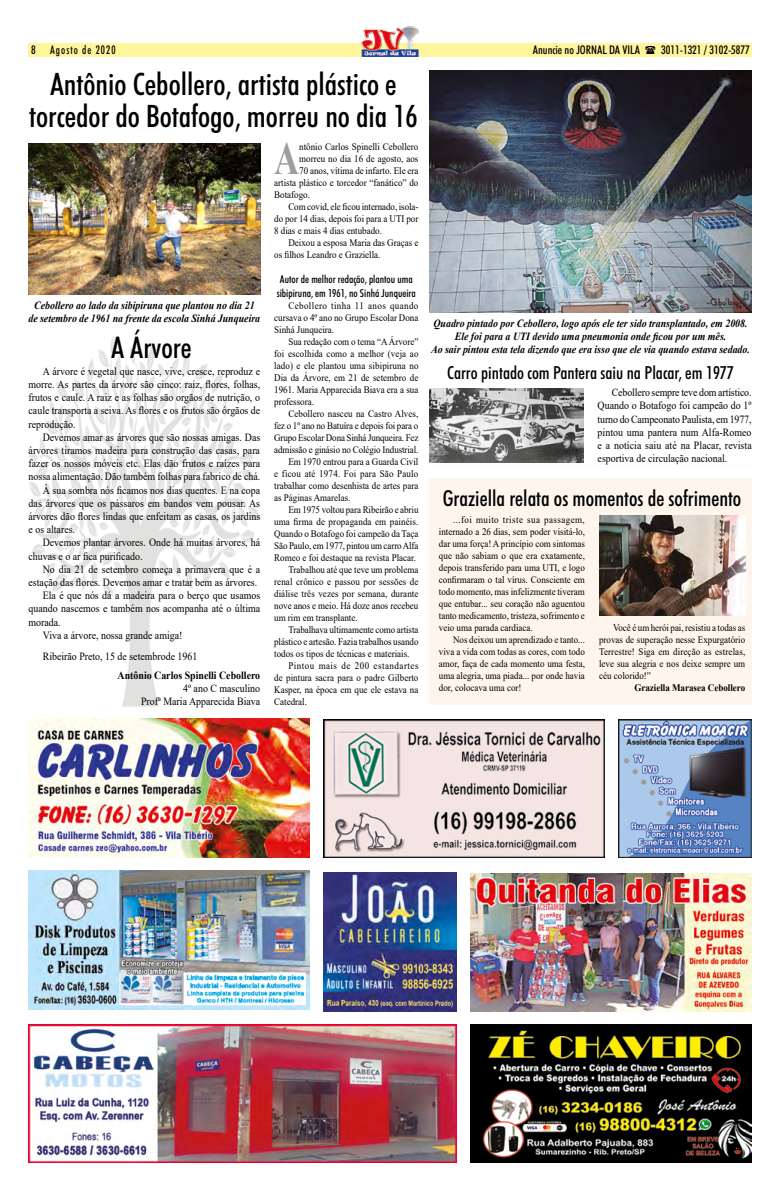
<style>
.page{position:relative;width:780px;height:1191px;background:#fff}
.page>*{position:absolute;margin:0;border:0;box-sizing:border-box;transform-origin:0 0}
.t1{font:700 46.2px "Times New Roman";color:#9d9d9c;scale:.75 1}
.t2{font:500 condensed 31px/32px "Futura BT";color:#000;text-align:center}
.t3{font:500 condensed 30px "Futura BT";color:#000}
.t4{font:500 condensed 22px "Futura BT";color:#000}
.t5{font:500 condensed 18px "Futura BT";color:#000}
.t6{font:500 condensed 12px "Futura BT";color:#000}
.t7{font:500 condensed 12px "Futura BT";letter-spacing:.1em;color:#000}
.t8{font:11px/13.2px "Times New Roman";color:#000;text-align:justify;scale:.9 1}
.t9{font:italic 700 11px/13.2px "Times New Roman";color:#000;text-align:center;scale:.9 1}
.t10{font:500 condensed 11px/13.2px "Futura BT";color:#000}
.t11{font:700 11px "Times New Roman";color:#000;scale:.9 1}
.t12{font:10px/12px "Times New Roman";color:#000;text-align:justify;scale:.9 1}
.t13{font:10px "Times New Roman";letter-spacing:.02em;color:#000;scale:.9 1}
.t14{font:10px "Times New Roman";letter-spacing:.055em;color:#000;scale:.9 1}
.t15{font:700 10px "Times New Roman";color:#000;scale:.9 1}
</style>
<div class="page">
<div style="left:28px;top:43px;width:723px;height:14px;background:#fff69b"></div>
<img style="left:361px;top:26px;width:57px;height:31px">
<img style="left:29px;top:336px;width:231px;height:371px">
<img style="left:29px;top:143px;width:231px;height:151px">
<div style="left:429px;top:478px;width:322px;height:226px;background:#fef5ed"></div>
<img style="left:429px;top:388px;width:154px;height:74px">
<img style="left:429px;top:71px;width:322px;height:241px">
<img style="left:599px;top:516px;width:146px;height:99px">
<img style="left:28px;top:719px;width:281px;height:138px">
<img style="left:28px;top:870px;width:281px;height:139px">
<img style="left:471px;top:873px;width:280px;height:138px">
<img style="left:323px;top:719px;width:281px;height:138px">
<img style="left:323px;top:872px;width:133px;height:139px">
<img style="left:28px;top:1024px;width:428px;height:138px">
<img style="left:618px;top:719px;width:133px;height:138px">
<img style="left:471px;top:1024px;width:280px;height:138px">
<p class="t7" style="left:31px;top:43px;width:86px">8 Agosto de 2020</p>
<p class="t6" style="left:533px;top:43px;width:109px">Anuncie no JORNAL DA VILA</p>
<p class="t6" style="left:661px;top:43px;width:90px">3011-1321 / 3102-5877</p>
<h2 class="t2" style="left:29px;top:67px;width:390px">Antônio Cebollero, artista plástico e torcedor do Botafogo, morreu no dia 16</h2>
<p class="t9" style="left:29px;top:298px;width:259px">Cebollero ao lado da sibipiruna que plantou no dia 21 de setembro de 1961 na frente da escola Sinhá Junqueira</p>
<h3 class="t3" style="left:111px;top:329px;width:82px">A Árvore</h3>
<p class="t8" style="left:29px;top:364px;width:259px;text-indent:14px">A árvore é vegetal que nasce, vive, cresce, reproduz e morre. As partes da árvore são cinco: raiz, flores, folhas, frutos e caule. A raiz e as folhas são orgãos de nutrição, o caule transporta a seiva. As flores e os frutos são órgãos de reprodução.</p>
<p class="t8" style="left:43px;top:430px;width:243px">Devemos amar as árvores que são nossas amigas. Das</p>
<p class="t8" style="left:29px;top:443px;width:259px">árvores tiramos madeira para construção das casas, para</p>
<p class="t8" style="left:29px;top:456px;width:259px">fazer os nossos móveis etc. Elas dão frutos e raízes para</p>
<p class="t8" style="left:29px;top:470px;width:259px">nossa alimentação. Dão também folhas para fabrico de chá.</p>
<p class="t8" style="left:43px;top:483px;width:243px">À sua sombra nós ficamos nos dias quentes. E na copa</p>
<p class="t8" style="left:29px;top:496px;width:259px">das árvores que os pássaros em bandos vem pousar. As</p>
<p class="t8" style="left:29px;top:509px;width:259px">árvores dão flores lindas que enfeitam as casas, os jardins</p>
<p class="t8" style="left:29px;top:522px;width:53px">e os altares.</p>
<p class="t8" style="left:43px;top:536px;width:243px">Devemos plantar árvores. Onde há muitas árvores, há</p>
<p class="t8" style="left:29px;top:549px;width:128px">chuvas e o ar fica purificado.</p>
<p class="t8" style="left:43px;top:562px;width:243px">No dia 21 de setembro começa a primavera que é a</p>
<p class="t8" style="left:29px;top:575px;width:255px">estação das flores. Devemos amar e tratar bem as árvores.</p>
<p class="t8" style="left:43px;top:588px;width:243px">Ela é que nós dá a madeira para o berço que usamos</p>
<p class="t8" style="left:29px;top:602px;width:259px">quando nascemos e também nos acompanha até o última</p>
<p class="t8" style="left:29px;top:615px;width:37px">morada.</p>
<p class="t8" style="left:43px;top:628px;width:157px">Viva a árvore, nossa grande amiga!</p>
<p class="t8" style="left:43px;top:649px;width:173px">Ribeirão Preto, 15 de setembrode 1961</p>
<p class="t11" style="left:118px;top:667px;width:160px">Antônio Carlos Spinelli Cebollero</p>
<p class="t8" style="left:141px;top:681px;width:134px;text-align:right">4º ano C masculino<br>Profª Maria Apparecida Biava</p>
<h1 class="t1" style="left:274px;top:125px;width:35px">A</h1>
<p class="t12" style="left:299px;top:140px;width:134px">ntônio Carlos Spinelli Cebollero</p>
<p class="t12" style="left:299px;top:152px;width:134px">morreu no dia 16 de agosto, aos</p>
<p class="t12" style="left:299px;top:164px;width:134px">70 anos, vítima de infarto. Ele era</p>
<p class="t12" style="left:274px;top:176px;width:162px">artista plástico e torcedor “fanático” do</p>
<p class="t12" style="left:274px;top:188px;width:41px">Botafogo.</p>
<p class="t12" style="left:288px;top:200px;width:146px">Com covid, ele ficou internado, isola-</p>
<p class="t12" style="left:274px;top:212px;width:162px">do por 14 dias, depois foi para a UTI por</p>
<p class="t12" style="left:274px;top:224px;width:121px">8 dias e mais 4 dias entubado.</p>
<p class="t12" style="left:288px;top:236px;width:146px">Deixou a esposa Maria das Graças e</p>
<p class="t12" style="left:274px;top:248px;width:120px">os filhos Leandro e Graziella.</p>
<p class="t10" style="left:277px;top:273px;width:141px">Autor de melhor redação, plantou uma sibipiruna, em 1961, no Sinhá Junqueira</p>
<p class="t12" style="left:274px;top:299px;width:162px;text-indent:14px">Cebollero tinha 11 anos quando cursava o 4º ano no Grupo Escolar Dona Sinhá Junqueira.</p>
<p class="t12" style="left:274px;top:335px;width:162px;text-indent:14px">Sua redação com o tema “A Árvore” foi escolhida como a melhor (veja ao lado) e ele plantou uma sibipiruna no Dia da Árvore, em 21 de setembro de 1961. Maria Apparecida Biava era a sua professora.</p>
<p class="t12" style="left:288px;top:407px;width:146px">Cebollero nasceu na Castro Alves,</p>
<p class="t12" style="left:274px;top:419px;width:162px">fez o 1º ano no Batuíra e depois foi para o</p>
<p class="t12" style="left:274px;top:431px;width:162px">Grupo Escolar Dona Sinhá Junqueira. Fez</p>
<p class="t12" style="left:274px;top:443px;width:162px">admissão e ginásio no Colégio Industrial.</p>
<p class="t12" style="left:288px;top:455px;width:146px">Em 1970 entrou para a Guarda Civil</p>
<p class="t13" style="left:274px;top:466px;width:162px">e ficou até 1974. Foi para São Paulo</p>
<p class="t12" style="left:274px;top:479px;width:162px">trabalhar como desenhista de artes para</p>
<p class="t12" style="left:274px;top:491px;width:86px">as Páginas Amarelas.</p>
<p class="t12" style="left:288px;top:503px;width:146px">Em 1975 voltou para Ribeirão e abriu</p>
<p class="t12" style="left:274px;top:515px;width:162px">uma firma de propaganda em painéis.</p>
<p class="t12" style="left:274px;top:527px;width:162px">Quando o Botafogo foi campeão da Taça</p>
<p class="t12" style="left:274px;top:539px;width:162px">São Paulo, em 1977, pintou um carro Alfa</p>
<p class="t12" style="left:274px;top:551px;width:159px">Romeo e foi destaque na revista Placar.</p>
<p class="t12" style="left:288px;top:563px;width:146px">Trabalhou até que teve um problema</p>
<p class="t12" style="left:274px;top:575px;width:162px">renal crônico e passou por sessões de</p>
<p class="t12" style="left:274px;top:587px;width:162px">diálise três vezes por semana, durante</p>
<p class="t12" style="left:274px;top:599px;width:162px">nove anos e meio. Há doze anos recebeu</p>
<p class="t12" style="left:274px;top:611px;width:94px">um rim em transplante.</p>
<p class="t12" style="left:288px;top:623px;width:146px">Trabalhava ultimamente como artista</p>
<p class="t12" style="left:274px;top:635px;width:162px">plástico e artesão. Fazia trabalhos usando</p>
<p class="t12" style="left:274px;top:647px;width:152px">todos os tipos de técnicas e materiais.</p>
<p class="t14" style="left:288px;top:658px;width:146px">Pintou mais de 200 estandartes</p>
<p class="t12" style="left:274px;top:671px;width:162px">de pintura sacra para o padre Gilberto</p>
<p class="t12" style="left:274px;top:683px;width:162px">Kasper, na época em que ele estava na</p>
<p class="t12" style="left:274px;top:695px;width:38px">Catedral.</p>
<p class="t9" style="left:431px;top:316px;width:356px">Quadro pintado por Cebollero, logo após ele ter sido transplantado, em 2008.<br>Ele foi para a UTI devido uma pneumonia onde ficou por um mês.<br>Ao sair pintou esta tela dizendo que era isso que ele via quando estava sedado.</p>
<h3 class="t5" style="left:447px;top:361px;width:288px">Carro pintado com Pantera saiu na Placar, em 1977</h3>
<p class="t8" style="left:597px;top:385px;width:173px;text-indent:14px">Cebollero sempre teve dom artístico.<br>Quando o Botafogo foi campeão do 1º turno do Campeonato Paulista, em 1977, pintou uma pantera num Alfa-Romeo e a notícia saiu até na Placar, revista esportiva de circulação nacional.</p>
<h3 class="t4" style="left:442px;top:484px;width:300px">Graziella relata os momentos de sofrimento</h3>
<p class="t12" style="left:439px;top:513px;width:164px;text-indent:14px">...foi muito triste sua passagem, internado a 26 dias, sem poder visitá-lo, dar uma força! A princípio com sintomas que não sabiam o que era exatamente, depois transferido para uma UTI, e logo confirmaram o tal vírus. Consciente em todo momento, mas infelizmente tiveram que entubar... seu coração não aguentou tanto medicamento, tristeza, sofrimento e veio uma parada cardiaca.</p>
<p class="t12" style="left:439px;top:633px;width:164px;text-indent:14px">Nos deixou um aprendizado e tanto... viva a vida com todas as cores, com todo amor, faça de cada momento uma festa, uma alegria, uma piada... por onde havia dor, colocava uma cor!</p>
<p class="t12" style="left:599px;top:621px;width:164px;text-indent:14px">Você é um herói pai, resistiu a todas as provas de superação nesse Expurgatório Terrestre! Siga em direção as estrelas, leve sua alegria e nos deixe sempre um céu colorido!”</p>
<p class="t15" style="left:634px;top:680px;width:125px">Graziella Marasea Cebollero</p>
</div>
